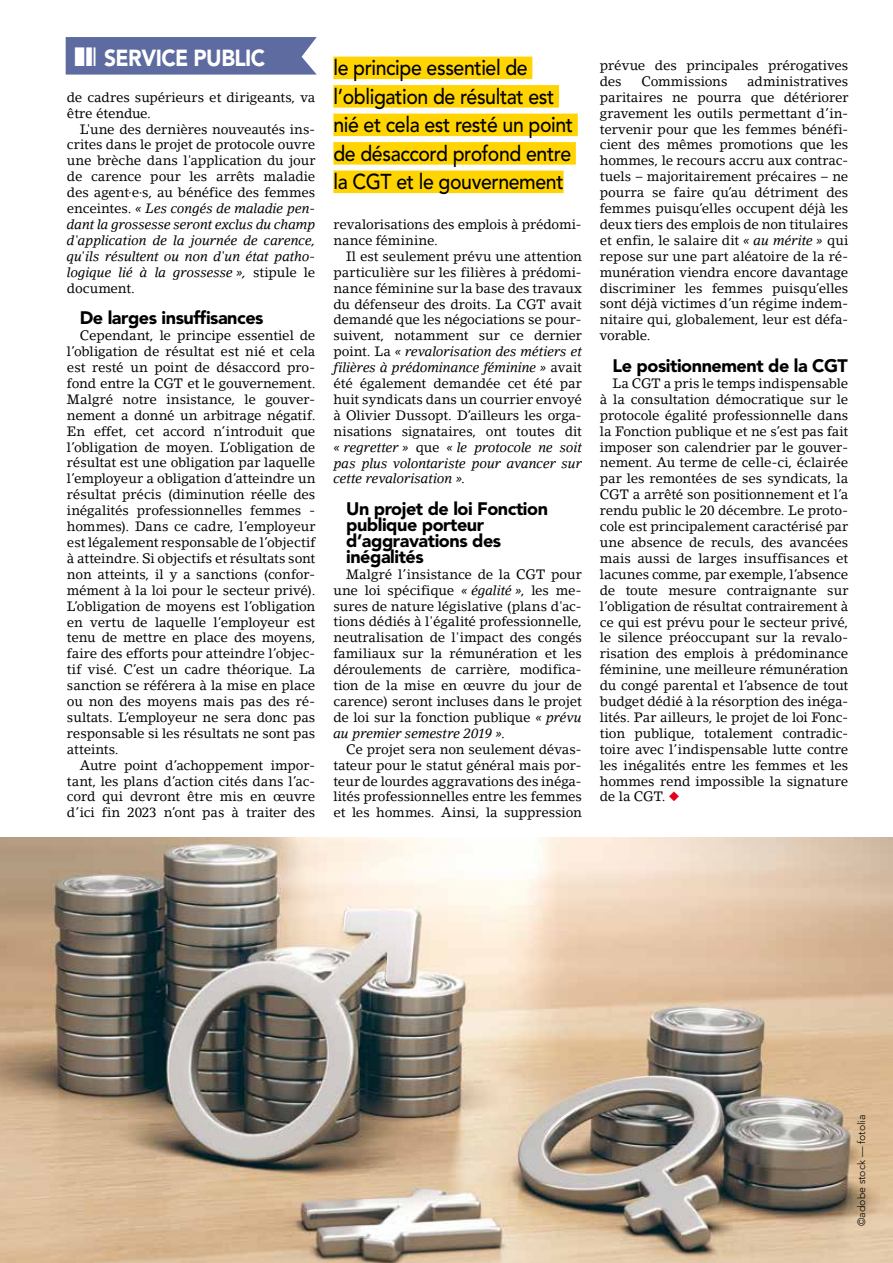
<style>
.page{position:relative;width:893px;height:1263px;background:#fff}
.page>*{position:absolute;margin:0;border:0;box-sizing:border-box;transform-origin:0 0}
.t1{font:900 23.1px "Avenir LT Std";letter-spacing:-.025em;color:#fff;scale:.91 1}
.t2{font:500 21.45px/28.5px "Avenir LT Std";letter-spacing:-.02em;color:#000;scale:.91 1}
.t3{font:900 18px/15.9px "Avenir LT Std";letter-spacing:-.025em;color:#000}
.t4{font:13.5px/15.9px "Lino Letter Std";letter-spacing:-.01em;color:#000;text-align:justify}
.t5{font:300 10.5px "Avenir LT Std";color:#000}
.s1{font-style:italic}
.s2{color:#e2001a}
</style>
<div class="page">
<div style="left:333px;top:57px;width:199px;height:22px;background:#ffd400"></div>
<div style="left:333px;top:85px;width:226px;height:23px;background:#ffd400"></div>
<div style="left:333px;top:114px;width:245px;height:22px;background:#ffd400"></div>
<div style="left:333px;top:142px;width:243px;height:23px;background:#ffd400"></div>
<div style="left:333px;top:171px;width:231px;height:22px;background:#ffd400"></div>
<img style="left:0;top:838px;width:893px;height:425px">
<div style="left:66px;top:37px;width:251px;height:38px;background:#5d6ba0"></div>
<h1 class="t1" style="left:104px;top:44px;width:179px">SERVICE PUBLIC</h1>
<p class="t4" style="left:67px;top:89px;width:250px">de cadres supérieurs et dirigeants, va être étendue.</p>
<p class="t4" style="left:67px;top:121px;width:250px;text-indent:13px">L'une des dernières nouveautés ins&shy;crites dans le projet de protocole ouvre une brèche dans l'application du jour de carence pour les arrêts maladie des agent·e·s, au bénéfice des femmes enceintes. <span class="s1">« Les congés de maladie pen&shy;dant la grossesse seront exclus du champ d'application de la journée de carence, qu'ils résultent ou non d'un état patho&shy;logique lié à la grossesse »,</span> stipule le document.</p>
<h3 class="t3" style="left:80px;top:310px;width:185px">De larges insuffisances</h3>
<p class="t4" style="left:67px;top:327px;width:250px;text-indent:13px">Cependant, le principe essentiel de l’obligation de résultat est nié et cela est resté un point de désaccord pro&shy;fond entre la CGT et le gouvernement.<br>Malgré notre insistance, le gouver&shy;nement a donné un arbitrage négatif.<br>En effet, cet accord n’introduit que l’obligation de moyen. L’obligation de résultat est une obligation par laquelle l’employeur a obligation d’atteindre un résultat précis (diminution réelle des inégalités professionnelles femmes - hommes). Dans ce cadre, l’employeur est légalement responsable de l’objectif à atteindre. Si objectifs et résultats sont non atteints, il y a sanctions (confor&shy;mément à la loi pour le secteur privé).<br>L’obligation de moyens est l’obligation en vertu de laquelle l’employeur est tenu de mettre en place des moyens, faire des efforts pour atteindre l’objec&shy;tif visé. C’est un cadre théorique. La sanction se référera à la mise en place ou non des moyens mais pas des ré&shy;sultats. L’employeur ne sera donc pas responsable si les résultats ne sont pas atteints.</p>
<p class="t4" style="left:67px;top:757px;width:250px;text-indent:13px">Autre point d’achoppement impor&shy;tant, les plans d’action cités dans l’ac&shy;cord qui devront être mis en œuvre d’ici fin 2023 n’ont pas à traiter des</p>
<h2 class="t2" style="left:333px;top:54px;width:265px">le principe essentiel de l’obligation de résultat est nié et cela est resté un point de désaccord profond entre la CGT et le gouvernement</h2>
<p class="t4" style="left:333px;top:216px;width:250px">revalorisations des emplois à prédomi&shy;nance féminine.</p>
<p class="t4" style="left:333px;top:248px;width:250px;text-indent:13px">Il est seulement prévu une attention particulière sur les filières à prédomi&shy;nance féminine sur la base des travaux du défenseur des droits. La CGT avait demandé que les négociations se pour&shy;suivent, notamment sur ce dernier point. La <span class="s1">« revalorisation des métiers et filières à prédominance féminine »</span> avait été également demandée cet été par huit syndicats dans un courrier envoyé à Olivier Dussopt. D’ailleurs les orga&shy;nisations signataires, ont toutes dit <span class="s1">« regretter »</span> que <span class="s1">« le protocole ne soit pas plus volontariste pour avancer sur cette revalorisation »</span>.</p>
<h3 class="t3" style="left:346px;top:501px;width:203px">Un projet de loi Fonction publique porteur d’aggravations des inégalités</h3>
<p class="t4" style="left:333px;top:566px;width:250px;text-indent:13px">Malgré l’insistance de la CGT pour une loi spécifique <span class="s1">« égalité »</span>, les me&shy;sures de nature législative (plans d'ac&shy;tions dédiés à l'égalité professionnelle, neutralisation de l'impact des congés familiaux sur la rémunération et les déroulements de carrière, modifica&shy;tion de la mise en œuvre du jour de carence) seront incluses dans le projet de loi sur la fonction publique <span class="s1">« prévu au premier semestre 2019 »</span>.</p>
<p class="t4" style="left:333px;top:741px;width:250px;text-indent:13px">Ce projet sera non seulement dévas&shy;tateur pour le statut général mais por&shy;teur de lourdes aggravations des inéga&shy;lités professionnelles entre les femmes et les hommes. Ainsi, la suppression</p>
<p class="t4" style="left:600px;top:57px;width:250px">prévue des principales prérogatives des</p>
<p class="t4" style="left:641px;top:73px;width:88px">Commissions</p>
<p class="t4" style="left:600px;top:73px;width:250px;text-indent:147px">administratives paritaires ne pourra que détériorer gravement les outils permettant d’in&shy;tervenir pour que les femmes bénéfi&shy;cient des mêmes promotions que les hommes, le recours accru aux contrac&shy;tuels – majoritairement précaires – ne pourra se faire qu’au détriment des femmes puisqu’elles occupent déjà les deux tiers des emplois de non titulaires et enfin, le salaire dit <span class="s1">« au mérite »</span> qui repose sur une part aléatoire de la ré&shy;munération viendra encore davantage discriminer les femmes puisqu’elles sont déjà victimes d’un régime indem&shy;nitaire qui, globalement, leur est défa&shy;vorable.</p>
<h3 class="t3" style="left:613px;top:358px;width:237px">Le positionnement de la CGT</h3>
<p class="t4" style="left:600px;top:375px;width:250px;text-indent:13px">La CGT a pris le temps indispensable à la consultation démocratique sur le protocole égalité professionnelle dans la Fonction publique et ne s’est pas fait imposer son calendrier par le gouver&shy;nement. Au terme de celle-ci, éclairée par les remontées de ses syndicats, la CGT a arrêté son positionnement et l’a rendu public le 20 décembre. Le proto&shy;cole est principalement caractérisé par une absence de reculs, des avancées mais aussi de larges insuffisances et lacunes comme, par exemple, l’absence de toute mesure contraignante sur l’obligation de résultat contrairement à ce qui est prévu pour le secteur privé, le silence préoccupant sur la revalo&shy;risation des emplois à prédominance féminine, une meilleure rémunération du congé parental et l’absence de tout budget dédié à la résorption des inéga&shy;lités. Par ailleurs, le projet de loi Fonc&shy;tion publique, totalement contradic&shy;toire avec l’indispensable lutte contre les inégalités entre les femmes et les hommes rend impossible la signature de la CGT. <span class="s2">◆</span></p>
<p class="t5" style="left:855px;top:1226px;width:113px;rotate:-90deg">©adobe stock — fotolia</p>
</div>
